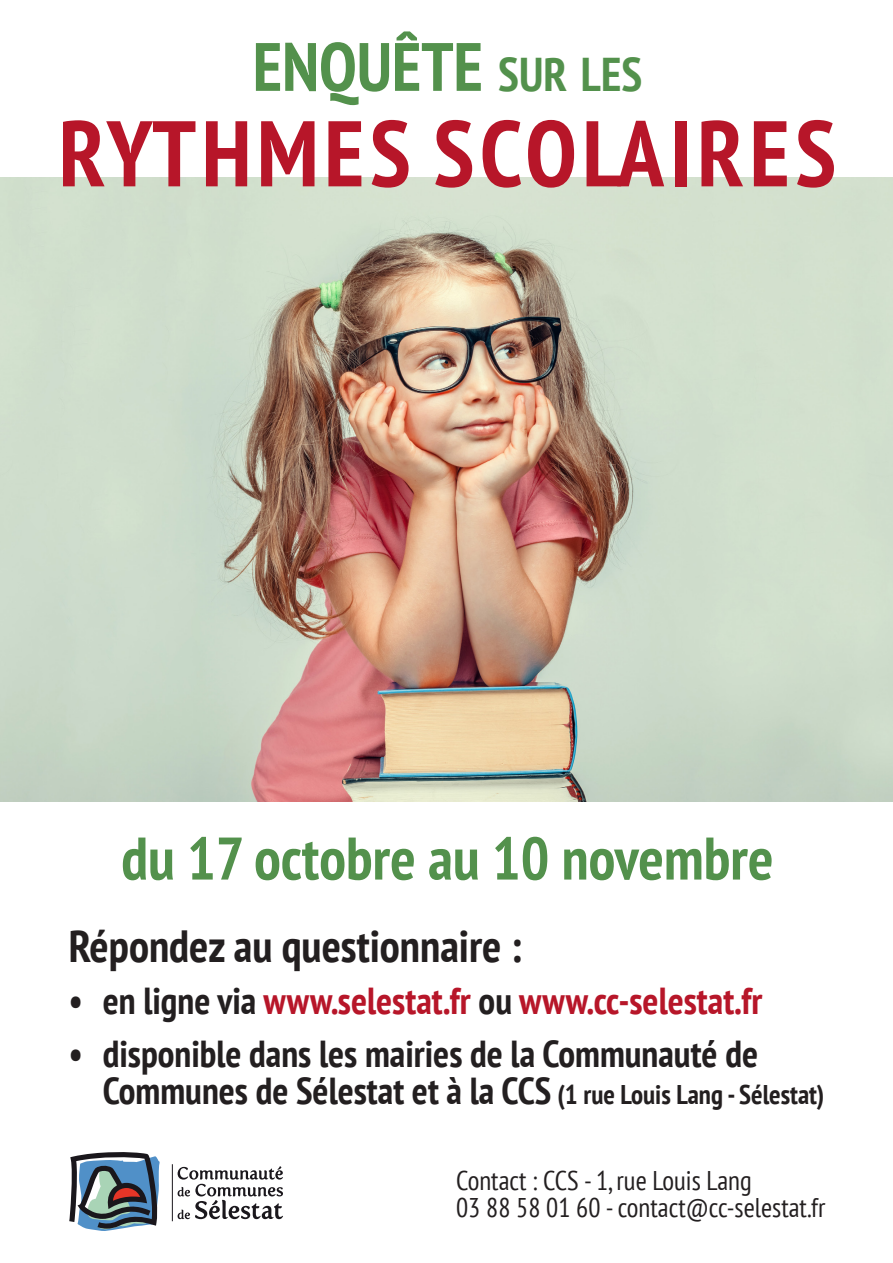
<style>
.page{position:relative;width:893px;height:1263px;background:#fff}
.page>*{position:absolute;margin:0;border:0;box-sizing:border-box;transform-origin:0 0}
.t1{font:700 condensed 93px "PT Sans";letter-spacing:.06em;color:#b71629}
.t2{font:700 condensed 68.25px "PT Sans";color:#53914c}
.t3{font:700 condensed 60px "PT Sans";color:#53914c}
.t4{font:700 condensed 45px "PT Sans";color:#231f20}
.t5{font:700 condensed 37.5px/37.5px "PT Sans";color:#231f20}
.t6{font:700 condensed 37.5px "PT Sans";color:#b71629}
.t7{font:condensed 27px "PT Sans";color:#231f20}
.s1{font-size:47.25px}
.s2{color:#231f20}
.s3{font-size:27px}
</style>
<div class="page">
<img style="left:0;top:177px;width:893px;height:624px">
<svg style="left:69px;top:1152px;width:91px;height:79px"></svg>
<hr style="left:172px;top:1164px;width:1px;height:57px;background:#1a171c">
<svg style="left:178px;top:1166px;width:105px;height:53px"></svg>
<p class="t2" style="left:253px;top:22px;width:391px">ENQUÊTE <span class="s1">SUR LES</span></p>
<p class="t1" style="left:59px;top:92px;width:779px">RYTHMES SCOLAIRES</p>
<p class="t3" style="left:121px;top:818px;width:654px">du 17 octobre au 10 novembre</p>
<p class="t4" style="left:69px;top:916px;width:455px">Répondez au questionnaire :</p>
<p class="t6" style="left:69px;top:976px;width:695px"><span class="s2">• en ligne via</span> www.selestat.fr <span class="s2">ou</span> www.cc-selestat.fr</p>
<p class="t5" style="left:103px;top:1034px;width:723px;text-indent:-34px">• disponible dans les mairies de la Communauté de<br>Communes de Sélestat et à la CCS <span class="s3">(1 rue Louis Lang - Sélestat)</span></p>
<p class="t7" style="left:456px;top:1163px;width:297px">Contact : CCS - 1, rue Louis Lang</p>
<p class="t7" style="left:456px;top:1190px;width:371px">03 88 58 01 60 - contact@cc-selestat.fr</p>
</div>
